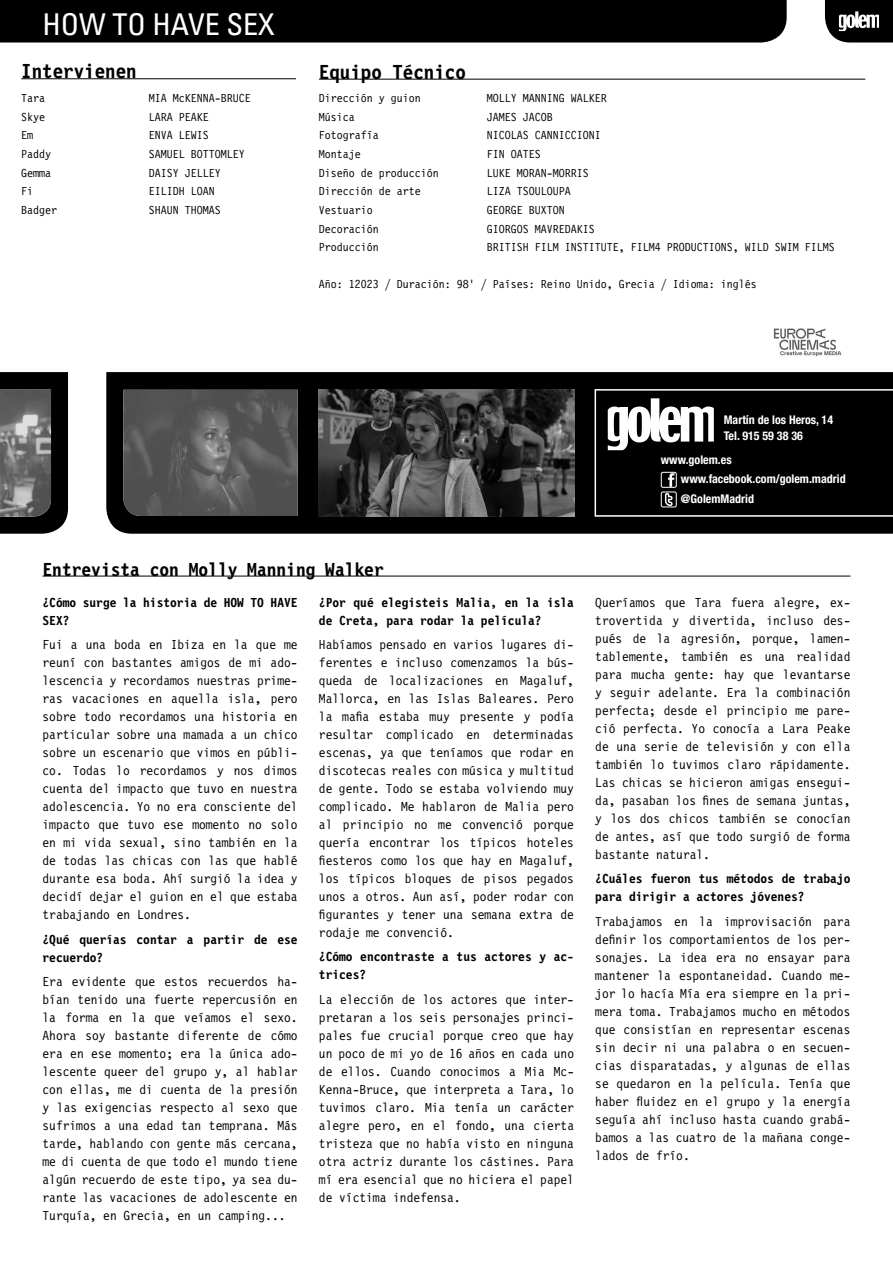
<style>
.page{position:relative;width:893px;height:1263px;background:#fff}
.page>*{position:absolute;margin:0;border:0;box-sizing:border-box;transform-origin:0 0}
.t1{font:condensed 30px "Univers";color:#fff}
.t2{font:700 21px "Letter Gothic 12 Pitch BT";color:#000}
.t3{font:700 19.5px "Letter Gothic 12 Pitch BT";color:#000}
.t4{font:13.5px/18px "Letter Gothic 12 Pitch BT";color:#000;text-align:justify}
.t5{font:700 13.5px/18px "Letter Gothic 12 Pitch BT";color:#000}
.t6{font:12px "Letter Gothic 12 Pitch BT";color:#000}
.t7{font:700 condensed 12px/19.5px "Helvetica Neue";color:#fff}
</style>
<div class="page">
<svg style="left:106px;top:372px;width:787px;height:162px;background:#050505"></svg>
<div style="left:0;top:0;width:787px;height:43px;background:#000"></div>
<hr style="left:319px;top:79px;width:546px;height:1px;background:#000">
<hr style="left:43px;top:576px;width:807px;height:1px;background:#000">
<img style="left:123px;top:390px;width:175px;height:126px">
<img style="left:319px;top:390px;width:255px;height:126px">
<svg style="left:0;top:372px;width:68px;height:162px;background:#090909"></svg>
<img style="left:0;top:389px;width:51px;height:128px">
<svg style="left:825px;top:0;width:68px;height:43px;background:#323232"></svg>
<svg style="left:595px;top:389px;width:298px;height:128px;background:#1c1c1c"></svg>
<img style="left:773px;top:328px;width:69px;height:29px">
<hr style="left:21px;top:78px;width:275px;height:1px;background:#000">
<h1 class="t1" style="left:43px;top:6px;width:234px">HOW TO HAVE SEX</h1>
<h2 class="t2" style="left:21px;top:60px;width:117px">Intervienen</h2>
<p class="t6" style="left:21px;top:91px;width:25px">Tara</p>
<p class="t6" style="left:149px;top:91px;width:103px">MIA McKENNA-BRUCE</p>
<p class="t6" style="left:21px;top:110px;width:25px">Skye</p>
<p class="t6" style="left:149px;top:110px;width:61px">LARA PEAKE</p>
<p class="t6" style="left:21px;top:129px;width:13px">Em</p>
<p class="t6" style="left:149px;top:129px;width:61px">ENVA LEWIS</p>
<p class="t6" style="left:21px;top:147px;width:31px">Paddy</p>
<p class="t6" style="left:149px;top:147px;width:97px">SAMUEL BOTTOMLEY</p>
<p class="t6" style="left:21px;top:166px;width:31px">Gemma</p>
<p class="t6" style="left:149px;top:166px;width:73px">DAISY JELLEY</p>
<p class="t6" style="left:21px;top:185px;width:13px">Fi</p>
<p class="t6" style="left:149px;top:185px;width:67px">EILIDH LOAN</p>
<p class="t6" style="left:21px;top:203px;width:37px">Badger</p>
<p class="t6" style="left:149px;top:203px;width:73px">SHAUN THOMAS</p>
<h2 class="t2" style="left:319px;top:61px;width:148px">Equipo Técnico</h2>
<p class="t6" style="left:319px;top:91px;width:103px">Dirección y guion</p>
<p class="t6" style="left:487px;top:91px;width:121px">MOLLY MANNING WALKER</p>
<p class="t6" style="left:319px;top:110px;width:37px">Música</p>
<p class="t6" style="left:487px;top:110px;width:67px">JAMES JACOB</p>
<p class="t6" style="left:319px;top:129px;width:61px">Fotografía</p>
<p class="t6" style="left:487px;top:129px;width:115px">NICOLAS CANNICCIONI</p>
<p class="t6" style="left:319px;top:147px;width:43px">Montaje</p>
<p class="t6" style="left:487px;top:147px;width:55px">FIN OATES</p>
<p class="t6" style="left:319px;top:166px;width:121px">Diseño de producción</p>
<p class="t6" style="left:487px;top:166px;width:103px">LUKE MORAN-MORRIS</p>
<p class="t6" style="left:319px;top:185px;width:103px">Dirección de arte</p>
<p class="t6" style="left:487px;top:185px;width:85px">LIZA TSOULOUPA</p>
<p class="t6" style="left:319px;top:203px;width:55px">Vestuario</p>
<p class="t6" style="left:487px;top:203px;width:79px">GEORGE BUXTON</p>
<p class="t6" style="left:319px;top:222px;width:61px">Decoración</p>
<p class="t6" style="left:487px;top:222px;width:109px">GIORGOS MAVREDAKIS</p>
<p class="t6" style="left:319px;top:240px;width:61px">Producción</p>
<p class="t6" style="left:487px;top:240px;width:349px">BRITISH FILM INSTITUTE, FILM4 PRODUCTIONS, WILD SWIM FILMS</p>
<p class="t6" style="left:319px;top:278px;width:439px">Año: 12023 / Duración: 98’ / Países: Reino Unido, Grecia / Idioma: inglés</p>
<p class="t7" style="left:724px;top:411px;width:111px;line-height:16.5px">Martín de los Heros, 14<br>Tel. 915 59 38 36</p>
<p class="t7" style="left:681px;top:450px;width:166px;text-indent:-20px">www.golem.es www.facebook.com/golem.madrid @GolemMadrid</p>
<h3 class="t3" style="left:43px;top:558px;width:343px">Entrevista con Molly Manning Walker</h3>
<p class="t5" style="left:43px;top:594px;width:257px">¿Cómo surge la historia de HOW TO HAVE<br>SEX?</p>
<p class="t4" style="left:43px;top:636px;width:257px">Fui a una boda en Ibiza en la que me reuní con bastantes amigos de mi ado&shy;lescencia y recordamos nuestras prime&shy;ras vacaciones en aquella isla, pero sobre todo recordamos una historia en particular sobre una mamada a un chico sobre un escenario que vimos en públi&shy;co. Todas lo recordamos y nos dimos cuenta del impacto que tuvo en nuestra adolescencia. Yo no era consciente del impacto que tuvo ese momento no solo en mi vida sexual, sino también en la de todas las chicas con las que hablé durante esa boda. Ahí surgió la idea y decidí dejar el guion en el que estaba trabajando en Londres.</p>
<p class="t5" style="left:43px;top:930px;width:257px">¿Qué querías contar a partir de ese recuerdo?</p>
<p class="t4" style="left:43px;top:973px;width:257px">Era evidente que estos recuerdos ha&shy;bían tenido una fuerte repercusión en la forma en la que veíamos el sexo.<br>Ahora soy bastante diferente de cómo era en ese momento; era la única ado&shy;lescente queer del grupo y, al hablar con ellas, me di cuenta de la presión y las exigencias respecto al sexo que sufrimos a una edad tan temprana. Más tarde, hablando con gente más cercana, me di cuenta de que todo el mundo tiene algún recuerdo de este tipo, ya sea du&shy;rante las vacaciones de adolescente en Turquía, en Grecia, en un camping...</p>
<p class="t5" style="left:319px;top:594px;width:257px">¿Por qué elegisteis Malia, en la isla de Creta, para rodar la película?</p>
<p class="t4" style="left:319px;top:636px;width:257px">Habíamos pensado en varios lugares di&shy;ferentes e incluso comenzamos la bús&shy;queda de localizaciones en Magaluf, Mallorca, en las Islas Baleares. Pero la mafia estaba muy presente y podía resultar complicado en determinadas escenas, ya que teníamos que rodar en discotecas reales con música y multitud de gente. Todo se estaba volviendo muy complicado. Me hablaron de Malia pero al principio no me convenció porque quería encontrar los típicos hoteles fiesteros como los que hay en Magaluf, los típicos bloques de pisos pegados unos a otros. Aun así, poder rodar con figurantes y tener una semana extra de rodaje me convenció.</p>
<p class="t5" style="left:319px;top:948px;width:257px">¿Cómo encontraste a tus actores y ac&shy;trices?</p>
<p class="t4" style="left:319px;top:991px;width:257px">La elección de los actores que inter&shy;pretaran a los seis personajes princi&shy;pales fue crucial porque creo que hay un poco de mi yo de 16 años en cada uno de ellos. Cuando conocimos a Mia Mc-Kenna-Bruce, que interpreta a Tara, lo tuvimos claro. Mia tenía un carácter alegre pero, en el fondo, una cierta tristeza que no había visto en ninguna otra actriz durante los cástines. Para mí era esencial que no hiciera el papel de víctima indefensa.</p>
<p class="t4" style="left:595px;top:594px;width:257px">Queríamos que Tara fuera alegre, ex&shy;trovertida y divertida, incluso des&shy;pués de la agresión, porque, lamen&shy;tablemente, también es una realidad para mucha gente: hay que levantarse y seguir adelante. Era la combinación perfecta; desde el principio me pare&shy;ció perfecta. Yo conocía a Lara Peake de una serie de televisión y con ella también lo tuvimos claro rápidamente.<br>Las chicas se hicieron amigas ensegui&shy;da, pasaban los fines de semana juntas, y los dos chicos también se conocían de antes, así que todo surgió de forma bastante natural.</p>
<p class="t5" style="left:595px;top:870px;width:257px">¿Cuáles fueron tus métodos de trabajo para dirigir a actores jóvenes?</p>
<p class="t4" style="left:595px;top:912px;width:257px">Trabajamos en la improvisación para definir los comportamientos de los per&shy;sonajes. La idea era no ensayar para mantener la espontaneidad. Cuando me&shy;jor lo hacía Mía era siempre en la pri&shy;mera toma. Trabajamos mucho en métodos que consistían en representar escenas sin decir ni una palabra o en secuen&shy;cias disparatadas, y algunas de ellas se quedaron en la película. Tenía que haber fluidez en el grupo y la energía seguía ahí incluso hasta cuando grabá&shy;bamos a las cuatro de la mañana conge&shy;lados de frío.</p>
</div>
